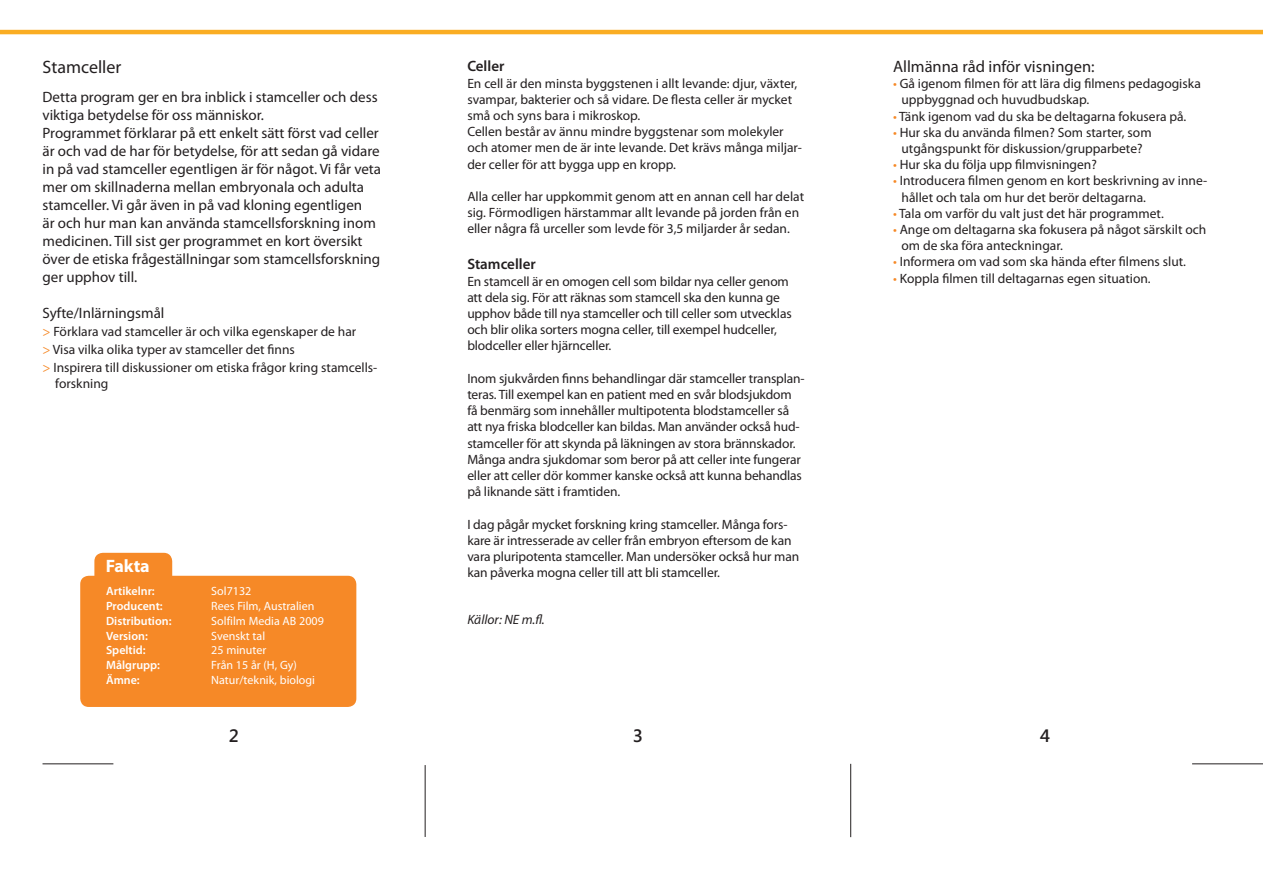
<style>
.page{position:relative;width:1263px;height:893px;background:#fff}
.page>*{position:absolute;margin:0;border:0;box-sizing:border-box;transform-origin:0 0}
.t1{font:18px "Myriad Pro";color:#231f20}
.t2{font:700 18px "Myriad Pro";color:#fff}
.t3{font:600 18px "Segoe Media Center";color:#231f20}
.t4{font:16.5px "Myriad Pro";color:#231f20}
.t5{font:15px/18px "Myriad Pro";color:#231f20}
.t6{font:600 15px "Myriad Pro";color:#231f20}
.t7{font:13.5px/16.2px "Myriad Pro";letter-spacing:-.005em;color:#231f20}
.t8{font:italic 13.5px "Myriad Pro";color:#231f20}
.t9{font:12px "Myriad Pro";color:#fff}
.t10{font:600 12px "Myriad Pro";color:#fff}
.s1{color:#f68927}
</style>
<div class="page">
<hr style="left:0;top:30px;width:1263px;height:4px;background:#faad23">
<div style="left:80px;top:576px;width:276px;height:131px;background:#f68927;border-radius:9px"></div>
<div style="left:94px;top:553px;width:78px;height:41px;background:#f68927;border-radius:9px"></div>
<hr style="left:425px;top:765px;width:1px;height:72px;background:#231f20">
<hr style="left:850px;top:764px;width:1px;height:73px;background:#231f20">
<hr style="left:1192px;top:764px;width:71px;height:1px;background:#231f20">
<hr style="left:43px;top:764px;width:70px;height:1px;background:#231f20">
<h1 class="t1" style="left:43px;top:57px;width:80px">Stamceller</h1>
<p class="t4" style="left:893px;top:57px;width:203px">Allmänna råd inför visningen:</p>
<p class="t7" style="left:901px;top:76px;width:301px;text-indent:-9px"><span class="s1">•</span> Gå igenom filmen för att lära dig filmens pedagogiska uppbyggnad och huvudbudskap.</p>
<p class="t7" style="left:893px;top:108px;width:295px"><span class="s1">•</span> Tänk igenom vad du ska be deltagarna fokusera på.</p>
<p class="t7" style="left:893px;top:124px;width:260px;text-align:center"><span class="s1">•</span> Hur ska du använda filmen? Som starter, som utgångspunkt för diskussion/grupparbete?</p>
<p class="t7" style="left:893px;top:157px;width:205px"><span class="s1">•</span> Hur ska du följa upp filmvisningen?</p>
<p class="t7" style="left:901px;top:173px;width:307px;text-indent:-9px"><span class="s1">•</span> Introducera filmen genom en kort beskrivning av inne&shy;hållet och tala om hur det berör deltagarna.</p>
<p class="t7" style="left:893px;top:205px;width:272px"><span class="s1">•</span> Tala om varför du valt just det här programmet.</p>
<p class="t7" style="left:901px;top:222px;width:306px;text-indent:-9px"><span class="s1">•</span> Ange om deltagarna ska fokusera på något särskilt och om de ska föra anteckningar.</p>
<p class="t7" style="left:893px;top:254px;width:294px"><span class="s1">•</span> Informera om vad som ska hända efter filmens slut.</p>
<p class="t7" style="left:893px;top:270px;width:259px"><span class="s1">•</span> Koppla filmen till deltagarnas egen situation.</p>
<p class="t6" style="left:467px;top:58px;width:39px">Celler</p>
<p class="t7" style="left:467px;top:75px;width:336px">En cell är den minsta byggstenen i allt levande: djur, växter, svampar, bakterier och så vidare. De flesta celler är mycket små och syns bara i mikroskop.<br>Cellen består av ännu mindre byggstenar som molekyler och atomer men de är inte levande. Det krävs många miljar&shy;der celler för att bygga upp en kropp.</p>
<p class="t7" style="left:467px;top:189px;width:338px">Alla celler har uppkommit genom att en annan cell har delat sig. Förmodligen härstammar allt levande på jorden från en eller några få urceller som levde för 3,5 miljarder år sedan.</p>
<p class="t6" style="left:467px;top:256px;width:70px">Stamceller</p>
<p class="t7" style="left:467px;top:273px;width:326px">En stamcell är en omogen cell som bildar nya celler genom att dela sig. För att räknas som stamcell ska den kunna ge upphov både till nya stamceller och till celler som utvecklas och blir olika sorters mogna celler, till exempel hudceller, blodceller eller hjärnceller.</p>
<p class="t7" style="left:467px;top:370px;width:339px">Inom sjukvården finns behandlingar där stamceller transplan&shy;teras. Till exempel kan en patient med en svår blodsjukdom få benmärg som innehåller multipotenta blodstamceller så att nya friska blodceller kan bildas. Man använder också hud&shy;stamceller för att skynda på läkningen av stora brännskador.<br>Många andra sjukdomar som beror på att celler inte fungerar eller att celler dör kommer kanske också att kunna behandlas på liknande sätt i framtiden.</p>
<p class="t7" style="left:467px;top:516px;width:333px">I dag pågår mycket forskning kring stamceller. Många fors&shy;kare är intresserade av celler från embryon eftersom de kan vara pluripotenta stamceller. Man undersöker också hur man kan påverka mogna celler till att bli stamceller.</p>
<p class="t8" style="left:467px;top:612px;width:79px">Källor: NE m.fl.</p>
<p class="t5" style="left:43px;top:89px;width:340px">Detta program ger en bra inblick i stamceller och dess viktiga betydelse för oss människor.<br>Programmet förklarar på ett enkelt sätt först vad celler är och vad de har för betydelse, för att sedan gå vidare in på vad stamceller egentligen är för något. Vi får veta mer om skillnaderna mellan embryonala och adulta stamceller. Vi går även in på vad kloning egentligen<br>är och hur man kan använda stamcellsforskning inom medicinen. Till sist ger programmet en kort översikt över de etiska frågeställningar som stamcellsforskning ger upphov till.</p>
<p class="t5" style="left:43px;top:305px;width:123px">Syfte/Inlärningsmål</p>
<p class="t7" style="left:43px;top:323px;width:336px;line-height:18px"><span class="s1">&gt;</span> Förklara vad stamceller är och vilka egenskaper de har<br><span class="s1">&gt;</span> Visa vilka olika typer av stamceller det finns<br><span class="s1">&gt;</span> Inspirera till diskussioner om etiska frågor kring stamcells-</p>
<p class="t7" style="left:55px;top:376px;width:55px">forskning</p>
<h1 class="t2" style="left:106px;top:555px;width:46px">Fakta</h1>
<p class="t10" style="left:106px;top:584px;width:50px">Artikelnr:</p>
<p class="t9" style="left:211px;top:584px;width:42px">Sol7132</p>
<p class="t10" style="left:106px;top:599px;width:58px">Producent:</p>
<p class="t9" style="left:211px;top:599px;width:105px">Rees Film, Australien</p>
<p class="t10" style="left:106px;top:614px;width:67px">Distribution:</p>
<p class="t9" style="left:211px;top:614px;width:114px">Solfilm Media AB 2009</p>
<p class="t10" style="left:106px;top:629px;width:43px">Version:</p>
<p class="t9" style="left:211px;top:629px;width:55px">Svenskt tal</p>
<p class="t10" style="left:106px;top:644px;width:41px">Speltid:</p>
<p class="t9" style="left:211px;top:644px;width:57px">25 minuter</p>
<p class="t10" style="left:106px;top:659px;width:55px">Målgrupp:</p>
<p class="t9" style="left:211px;top:659px;width:87px">Från 15 år (H, Gy)</p>
<p class="t10" style="left:106px;top:673px;width:35px">Ämne:</p>
<p class="t9" style="left:211px;top:674px;width:105px">Natur/teknik, biologi</p>
<h1 class="t3" style="left:229px;top:726px;width:12px">2</h1>
<h1 class="t3" style="left:633px;top:726px;width:12px">3</h1>
<h1 class="t3" style="left:1040px;top:726px;width:12px">4</h1>
</div>
